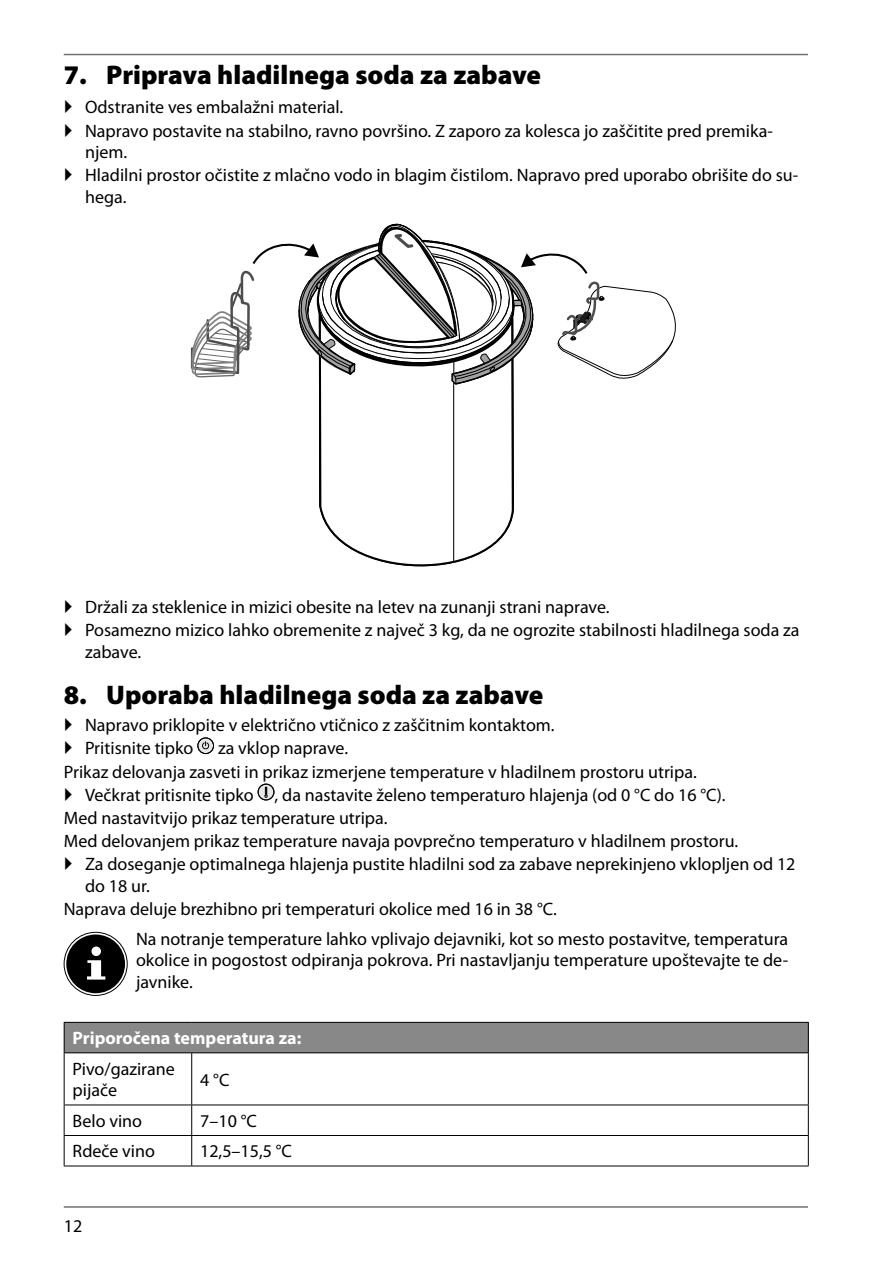
<style>
.page{position:relative;width:893px;height:1263px;background:#fff}
.page>*{position:absolute;margin:0;border:0;box-sizing:border-box;transform-origin:0 0}
.t1{font:900 27px "Myriad Pro";color:#000}
.t2{font:18px/22.4px "Myriad Pro";color:#000}
.t3{font:700 18px "Myriad Pro";color:#fff}
</style>
<div class="page">
<hr style="left:64px;top:54px;width:744px;height:1px;background:#717171">
<hr style="left:64px;top:1206px;width:744px;height:2px;background:#717171">
<svg style="left:320px;top:510px;width:194px;height:57px"></svg>
<hr style="left:453px;top:383px;width:1px;height:179px;background:#1b1b1b">
<svg style="left:190px;top:223px;width:486px;height:287px"></svg>
<svg style="left:198px;top:738px;width:16px;height:15px"></svg>
<div style="left:197px;top:737px;width:17px;height:17px;border:1px solid #000;border-radius:50%"></div>
<div style="left:198px;top:738px;width:16px;height:16px;border:1px solid #000;border-radius:50%"></div>
<svg style="left:202px;top:742px;width:7px;height:7px"></svg>
<svg style="left:258px;top:784px;width:16px;height:16px"></svg>
<div style="left:258px;top:784px;width:16px;height:16px;border:1px solid #000;border-radius:50%"></div>
<svg style="left:265px;top:787px;width:2px;height:10px"></svg>
<svg style="left:64px;top:932px;width:63px;height:63px"></svg>
<div style="left:64px;top:932px;width:64px;height:64px;border:1px solid #000;border-radius:50%"></div>
<div style="left:66px;top:934px;width:59px;height:59px;background:#000;border-radius:50%"></div>
<div style="left:91px;top:946px;width:10px;height:10px;background:#fff;border-radius:50%"></div>
<svg style="left:87px;top:960px;width:18px;height:19px"></svg>
<div style="left:64px;top:1022px;width:744px;height:31px;background:#888"></div>
<svg style="left:808px;top:1023px;width:1px;height:29px"></svg>
<hr style="left:191px;top:1053px;width:1px;height:51px;background:#000">
<hr style="left:64px;top:1104px;width:745px;height:1px;background:#000">
<hr style="left:191px;top:1105px;width:1px;height:30px;background:#000">
<hr style="left:64px;top:1135px;width:745px;height:1px;background:#000">
<svg style="left:191px;top:1136px;width:1px;height:29px"></svg>
<hr style="left:64px;top:1053px;width:1px;height:51px;background:#000">
<hr style="left:808px;top:1053px;width:1px;height:51px;background:#000">
<hr style="left:64px;top:1105px;width:1px;height:30px;background:#000">
<hr style="left:808px;top:1105px;width:1px;height:30px;background:#000">
<svg style="left:64px;top:1136px;width:1px;height:29px"></svg>
<svg style="left:808px;top:1136px;width:1px;height:29px"></svg>
<hr style="left:64px;top:1165px;width:745px;height:1px;background:#000">
<hr style="left:64px;top:1022px;width:128px;height:1px;background:#000">
<svg style="left:64px;top:1023px;width:1px;height:29px"></svg>
<hr style="left:192px;top:1022px;width:617px;height:1px;background:#000">
<hr style="left:64px;top:1052px;width:745px;height:1px;background:#000">
<h1 class="t1" style="left:64px;top:65px;width:479px">7. Priprava hladilnega soda za zabave</h1>
<p class="t2" style="left:85px;top:97px;width:715px">Odstranite ves embalažni material.<br>Napravo postavite na stabilno, ravno površino. Z zaporo za kolesca jo zaščitite pred premika&shy;njem.<br>Hladilni prostor očistite z mlačno vodo in blagim čistilom. Napravo pred uporabo obrišite do su&shy;hega.</p>
<p class="t2" style="left:85px;top:597px;width:716px">Držali za steklenice in mizici obesite na letev na zunanji strani naprave.<br>Posamezno mizico lahko obremenite z največ 3 kg, da ne ogrozite stabilnosti hladilnega soda za zabave.</p>
<h1 class="t1" style="left:64px;top:684px;width:481px">8. Uporaba hladilnega soda za zabave</h1>
<p class="t2" style="left:85px;top:715px;width:471px;line-height:23.1px">Napravo priklopite v električno vtičnico z zaščitnim kontaktom.<br>Pritisnite tipko</p>
<p class="t2" style="left:218px;top:738px;width:132px">za vklop naprave.</p>
<p class="t2" style="left:64px;top:761px;width:634px">Prikaz delovanja zasveti in prikaz izmerjene temperature v hladilnem prostoru utripa.</p>
<p class="t2" style="left:85px;top:784px;width:642px">Večkrat pritisnite tipko , da nastavite želeno temperaturo hlajenja (od 0 °C do 16 °C).</p>
<p class="t2" style="left:64px;top:808px;width:325px">Med nastavitvijo prikaz temperature utripa.</p>
<p class="t2" style="left:64px;top:831px;width:676px">Med delovanjem prikaz temperature navaja povprečno temperaturo v hladilnem prostoru.</p>
<p class="t2" style="left:85px;top:854px;width:712px">Za doseganje optimalnega hlajenja pustite hladilni sod za zabave neprekinjeno vklopljen od 12</p>
<p class="t2" style="left:85px;top:875px;width:66px">do 18 ur.</p>
<p class="t2" style="left:64px;top:898px;width:495px">Naprava deluje brezhibno pri temperaturi okolice med 16 in 38 °C.</p>
<p class="t2" style="left:136px;top:929px;width:654px;line-height:21.6px;text-align:justify">Na notranje temperature lahko vplivajo dejavniki, kot so mesto postavitve, temperatura okolice in pogostost odpiranja pokrova. Pri nastavljanju temperature upoštevajte te de&shy;javnike.</p>
<p class="t3" style="left:73px;top:1031px;width:230px">Priporočena temperatura za:</p>
<p class="t2" style="left:73px;top:1059px;width:104px;line-height:21.6px">Pivo/gazirane pijače</p>
<p class="t2" style="left:200px;top:1069px;width:31px">4 °C</p>
<p class="t2" style="left:73px;top:1111px;width:71px">Belo vino</p>
<p class="t2" style="left:200px;top:1111px;width:58px">7–10 °C</p>
<p class="t2" style="left:73px;top:1141px;width:84px">Rdeče vino</p>
<p class="t2" style="left:200px;top:1141px;width:93px">12,5–15,5 °C</p>
<p class="t2" style="left:64px;top:1216px;width:20px">12</p>
</div>
